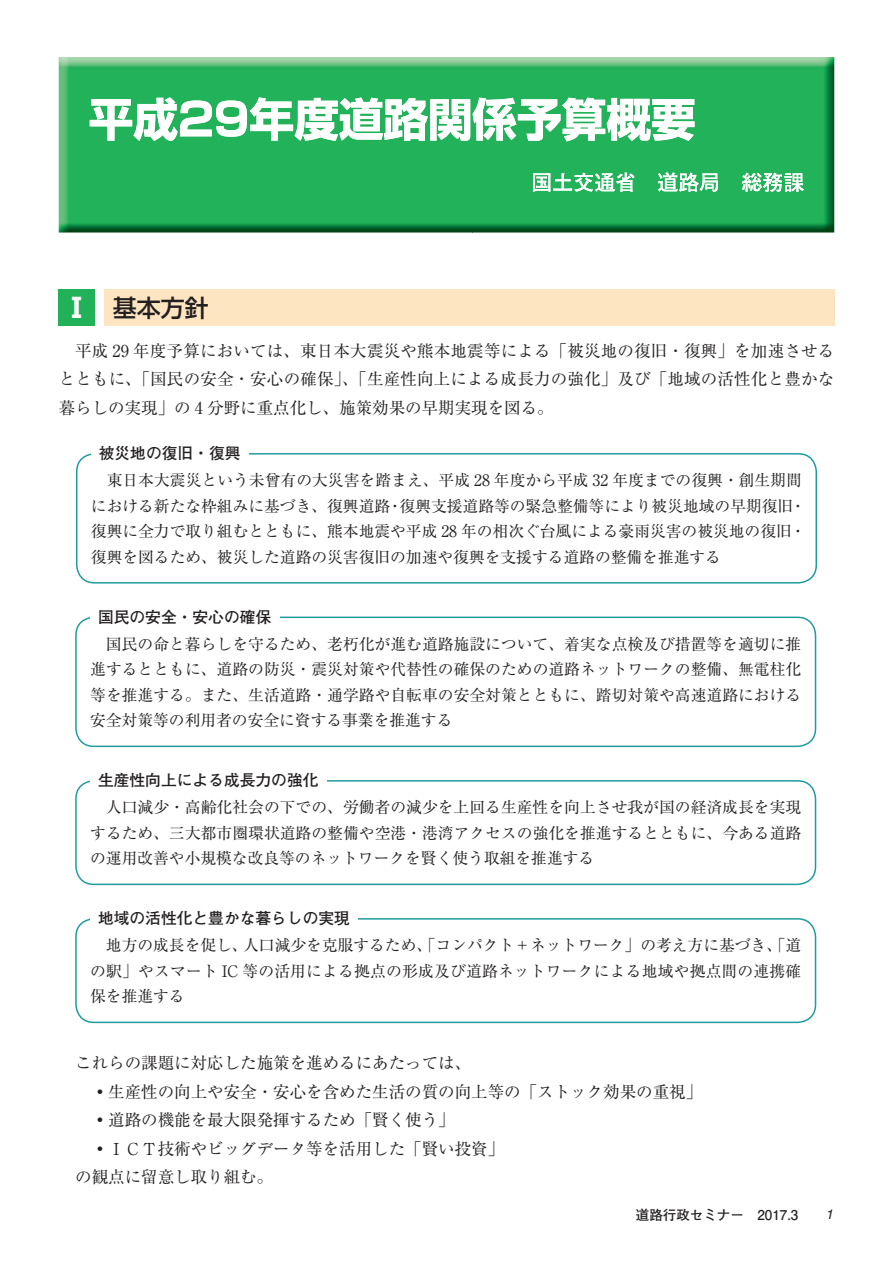
<style>
.page{position:relative;width:893px;height:1263px;background:#fff}
.page>*{position:absolute;margin:0;border:0;box-sizing:border-box;transform-origin:0 0}
.t1{font:24px "Shin Go Pro Medium 90 msp RKSJ H";color:#231f20}
.t2{font:16.5px/28.5px "Ryumin Pro Regular 90 msp RKSJ H";color:#231f20;text-align:justify}
.t3{font:15.75px/25.5px "Ryumin Pro Regular 90 msp RKSJ H";color:#231f20;text-align:justify}
.t4{font:15.75px "Futo Go B101 Pro Bold 90 msp RKSJ H";color:#231f20}
.t5{font:13.5px "Futo Go B101 Pro Bold 90 msp RKSJ H";color:#231f20}
.s1{font-family:"Shin Go Pro Bold 90 msp RKSJ H";font-size:27px;color:#fff}
.s2{font-family:"Helvetica";font-style:italic}
</style>
<div class="page">
<img style="left:59px;top:57px;width:775px;height:175px">
<img style="left:593px;top:173px;width:170px;height:19px">
<img style="left:562px;top:98px;width:43px;height:43px">
<img style="left:607px;top:98px;width:87px;height:43px">
<img style="left:133px;top:97px;width:45px;height:44px">
<img style="left:250px;top:97px;width:88px;height:44px">
<img style="left:518px;top:99px;width:42px;height:42px">
<img style="left:384px;top:98px;width:44px;height:43px">
<img style="left:90px;top:99px;width:42px;height:42px">
<img style="left:486px;top:98px;width:30px;height:43px">
<img style="left:449px;top:99px;width:21px;height:42px">
<img style="left:430px;top:99px;width:19px;height:42px">
<img style="left:339px;top:115px;width:44px;height:26px">
<img style="left:472px;top:98px;width:14px;height:43px">
<img style="left:504px;top:126px;width:12px;height:14px">
<svg style="left:483px;top:127px;width:12px;height:13px"></svg>
<img style="left:216px;top:101px;width:31px;height:36px">
<img style="left:180px;top:101px;width:32px;height:35px">
<img style="left:340px;top:98px;width:42px;height:33px">
<img style="left:118px;top:106px;width:11px;height:14px">
<img style="left:93px;top:106px;width:11px;height:14px">
<img style="left:763px;top:173px;width:6px;height:19px">
<img style="left:616px;top:190px;width:17px;height:2px">
<img style="left:803px;top:173px;width:1px;height:19px">
<img style="left:679px;top:173px;width:39px;height:19px">
<img style="left:742px;top:191px;width:14px;height:1px">
<img style="left:595px;top:190px;width:20px;height:2px">
<img style="left:574px;top:190px;width:19px;height:2px">
<img style="left:533px;top:173px;width:17px;height:19px">
<img style="left:658px;top:181px;width:20px;height:10px">
<img style="left:553px;top:173px;width:19px;height:18px">
<svg style="left:705px;top:183px;width:11px;height:7px"></svg>
<img style="left:663px;top:172px;width:14px;height:17px">
<svg style="left:536px;top:177px;width:11px;height:11px"></svg>
<svg style="left:658px;top:173px;width:15px;height:14px"></svg>
<svg style="left:574px;top:173px;width:60px;height:17px"></svg>
<svg style="left:742px;top:173px;width:20px;height:18px"></svg>
<img style="left:575px;top:173px;width:18px;height:4px">
<svg style="left:769px;top:173px;width:34px;height:19px"></svg>
<div style="left:59px;top:290px;width:36px;height:36px;background:#21b259"></div>
<div style="left:104px;top:290px;width:730px;height:36px;background:#fee5c1"></div>
<div style="left:76px;top:453px;width:741px;height:131px;border:2px solid #1f9b9e;border-radius:18px"></div>
<div style="left:91px;top:442px;width:158px;height:22px;background:#fff"></div>
<div style="left:75px;top:616px;width:741px;height:131px;border:2px solid #1f9b9e;border-radius:18px"></div>
<div style="left:90px;top:606px;width:189px;height:21px;background:#fff"></div>
<div style="left:75px;top:780px;width:741px;height:105px;border:2px solid #1f9b9e;border-radius:18px"></div>
<div style="left:90px;top:770px;width:237px;height:20px;background:#fff"></div>
<div style="left:75px;top:918px;width:741px;height:105px;border:2px solid #1f9b9e;border-radius:18px"></div>
<div style="left:90px;top:908px;width:268px;height:21px;background:#fff"></div>
<h1 class="t1" style="left:63px;top:299px;width:147px"><span class="s1">Ⅰ</span> 基本方針</h1>
<p class="t2" style="left:59px;top:338px;width:777px;text-indent:16px">平成 29 年度予算においては、東日本大震災や熊本地震等による「被災地の復旧・復興」を加速させるとともに、「国民の安全・安心の確保」、「生産性向上による成長力の強化」及び「地域の活性化と豊かな暮らしの実現」の 4 分野に重点化し、施策効果の早期実現を図る。</p>
<p class="t4" style="left:99px;top:447px;width:143px">被災地の復旧・復興</p>
<p class="t3" style="left:91px;top:469px;width:716px;text-align:left;text-indent:16px">東日本大震災という未曾有の大災害を踏まえ、平成 28 年度から平成 32 年度までの復興・創生期間における新たな枠組みに基づき、復興道路・復興支援道路等の緊急整備等により被災地域の早期復旧・復興に全力で取り組むとともに、熊本地震や平成 28 年の相次ぐ台風による豪雨災害の被災地の復旧・復興を図るため、被災した道路の災害復旧の加速や復興を支援する道路の整備を推進する</p>
<p class="t4" style="left:98px;top:611px;width:175px">国民の安全・安心の確保</p>
<p class="t3" style="left:90px;top:633px;width:713px;text-indent:16px">国民の命と暮らしを守るため、老朽化が進む道路施設について、着実な点検及び措置等を適切に推進するとともに、道路の防災・震災対策や代替性の確保のための道路ネットワークの整備、無電柱化等を推進する。また、生活道路・通学路や自転車の安全対策とともに、踏切対策や高速道路における安全対策等の利用者の安全に資する事業を推進する</p>
<p class="t4" style="left:98px;top:774px;width:222px">生産性向上による成長力の強化</p>
<p class="t3" style="left:90px;top:796px;width:713px;text-indent:16px">人口減少・高齢化社会の下での、労働者の減少を上回る生産性を向上させ我が国の経済成長を実現するため、三大都市圏環状道路の整備や空港・港湾アクセスの強化を推進するとともに、今ある道路の運用改善や小規模な改良等のネットワークを賢く使う取組を推進する</p>
<p class="t4" style="left:98px;top:912px;width:253px">地域の活性化と豊かな暮らしの実現</p>
<p class="t3" style="left:90px;top:934px;width:713px;text-indent:16px">地方の成長を促し、人口減少を克服するため、「コンパクト＋ネットワーク」の考え方に基づき、「道の駅」やスマート IC 等の活用による拠点の形成及び道路ネットワークによる地域や拠点間の連携確保を推進する</p>
<p class="t2" style="left:75px;top:1051px;width:628px;text-align:left">これらの課題に対応した施策を進めるにあたっては、<br>　•生産性の向上や安全・安心を含めた生活の質の向上等の「ストック効果の重視」　•道路の機能を最大限発揮するため「賢く使う」<br>　•ＩＣＴ技術やビッグデータ等を活用した「賢い投資」<br>の観点に留意し取り組む。</p>
<p class="t5" style="left:636px;top:1209px;width:199px">道路行政セミナー　2017.3　　<span class="s2">1</span></p>
</div>
